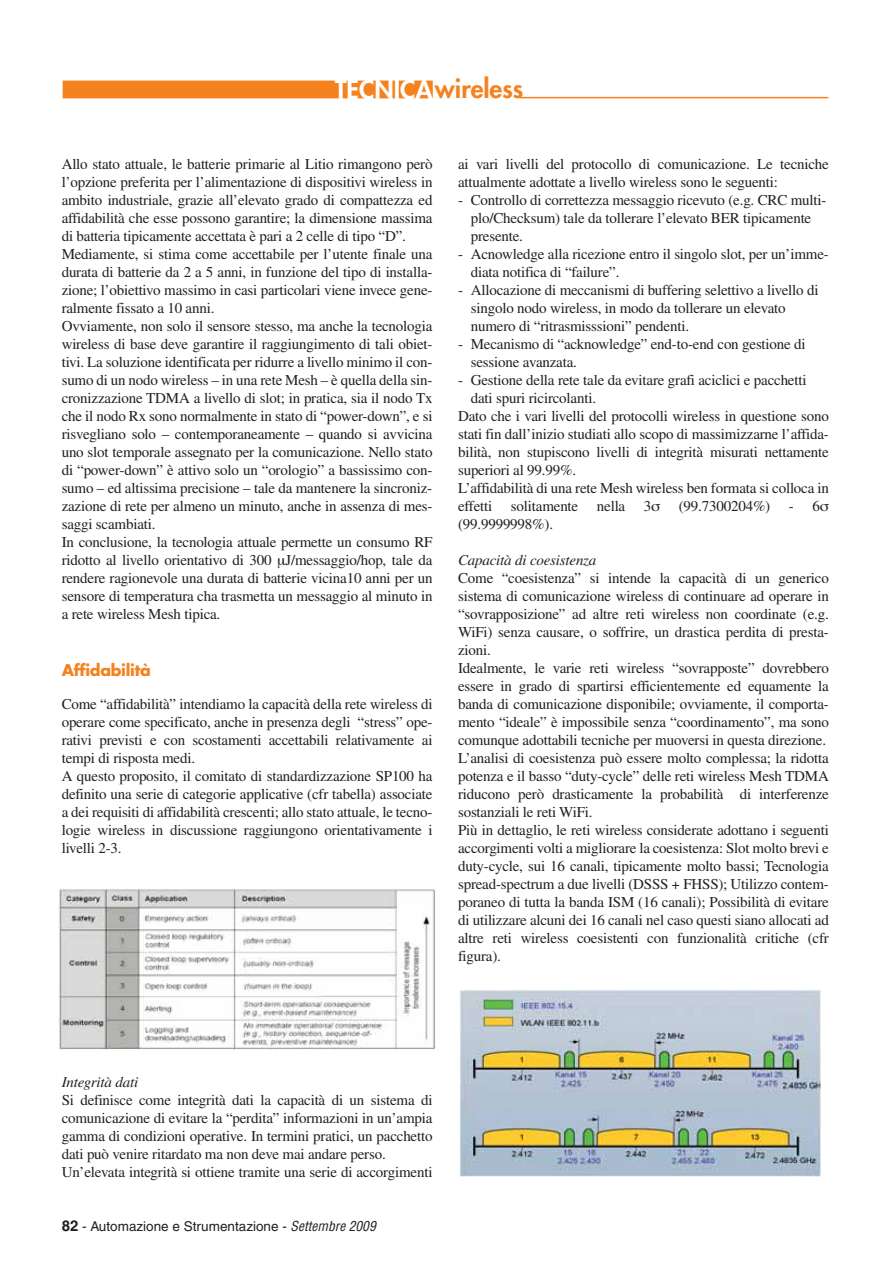
<style>
.page{position:relative;width:889px;height:1277px;background:#fff}
.page>*{position:absolute;margin:0;border:0;box-sizing:border-box;transform-origin:0 0}
.t1{font:800 25.5px "Futura LT";color:#f5821f}
.t2{font:700 15.75px "Futura LT";letter-spacing:-.015em;color:#f5821f}
.t3{font:15px/18px "Times LT";letter-spacing:-.015em;color:#231f20}
.t4{font:italic 15px "Times LT";letter-spacing:-.015em;color:#231f20}
.t5{font:13.5px "Helvetica LT";color:#231f20}
.s1{color:#fff}
.s2{font-weight:700;font-size:15px}
.s3{font-style:italic;font-stretch:condensed}
</style>
<div class="page">
<div style="left:63px;top:81px;width:370px;height:17px;background:#f5821f"></div>
<hr style="left:520px;top:97px;width:308px;height:1px;background:#f5821f">
<img style="left:59px;top:888px;width:376px;height:161px">
<img style="left:459px;top:989px;width:361px;height:187px">
<h1 class="t1" style="left:335px;top:79px;width:190px"><span class="s1">TECNICA</span> wireless</h1>
<p class="t3" style="left:62px;top:157px;width:372px">Allo stato attuale, le batterie primarie al Litio rimangono però l’opzione preferita per l’alimentazione di dispositivi wireless in ambito industriale, grazie all’elevato grado di compattezza ed affidabilità che esse possono garantire; la dimensione massima di batteria tipicamente accettata è pari a 2 celle di tipo “D”.<br>Mediamente, si stima come accettabile per l’utente finale una durata di batterie da 2 a 5 anni, in funzione del tipo di installa&shy;zione; l’obiettivo massimo in casi particolari viene invece gene&shy;ralmente fissato a 10 anni.<br>Ovviamente, non solo il sensore stesso, ma anche la tecnologia wireless di base deve garantire il raggiungimento di tali obiet&shy;tivi. La soluzione identificata per ridurre a livello minimo il con&shy;sumo di un nodo wireless – in una rete Mesh – è quella della sin&shy;cronizzazione TDMA a livello di slot; in pratica, sia il nodo Tx che il nodo Rx sono normalmente in stato di “power-down”, e si risvegliano solo – contemporaneamente – quando si avvicina uno slot temporale assegnato per la comunicazione. Nello stato di “power-down” è attivo solo un “orologio” a bassissimo con&shy;sumo – ed altissima precisione – tale da mantenere la sincroniz&shy;zazione di rete per almeno un minuto, anche in assenza di mes&shy;saggi scambiati.<br>In conclusione, la tecnologia attuale permette un consumo RF ridotto al livello orientativo di 300 J/messaggio/hop, tale da rendere ragionevole una durata di batterie vicina10 anni per un sensore di temperatura cha trasmetta un messaggio al minuto in a rete wireless Mesh tipica.</p>
<p class="t2" style="left:62px;top:661px;width:91px">Affidabilità</p>
<p class="t3" style="left:62px;top:697px;width:372px">Come “affidabilità” intendiamo la capacità della rete wireless di operare come specificato, anche in presenza degli “stress” ope&shy;rativi previsti e con scostamenti accettabili relativamente ai tempi di risposta medi.<br>A questo proposito, il comitato di standardizzazione SP100 ha definito una serie di categorie applicative (cfr tabella) associate a dei requisiti di affidabilità crescenti; allo stato attuale, le tecno&shy;logie wireless in discussione raggiungono orientativamente i livelli 2-3.</p>
<p class="t3" style="left:458px;top:157px;width:372px">ai vari livelli del protocollo di comunicazione. Le tecniche attualmente adottate a livello wireless sono le seguenti:</p>
<p class="t3" style="left:471px;top:193px;width:357px;text-indent:-13px">- Controllo di correttezza messaggio ricevuto (e.g. CRC multi&shy;plo/Checksum) tale da tollerare l’elevato BER tipicamente presente.</p>
<p class="t3" style="left:471px;top:247px;width:359px;text-indent:-13px">- Acnowledge alla ricezione entro il singolo slot, per un’imme&shy;diata notifica di “failure”.</p>
<p class="t3" style="left:471px;top:283px;width:349px;text-indent:-13px">- Allocazione di meccanismi di buffering selettivo a livello di singolo nodo wireless, in modo da tollerare un elevato numero di “ritrasmisssioni” pendenti.</p>
<p class="t3" style="left:471px;top:337px;width:336px;text-indent:-13px">- Mecanismo di “acknowledge” end-to-end con gestione di sessione avanzata.</p>
<p class="t3" style="left:458px;top:373px;width:350px">- Gestione della rete tale da evitare grafi aciclici e pacchetti</p>
<p class="t3" style="left:471px;top:391px;width:127px">dati spuri ricircolanti.</p>
<p class="t3" style="left:458px;top:409px;width:372px">Dato che i vari livelli del protocolli wireless in questione sono</p>
<p class="t3" style="left:458px;top:427px;width:372px">stati fin dall’inizio studiati allo scopo di massimizzarne l’affida-</p>
<p class="t3" style="left:458px;top:445px;width:372px">bilità, non stupiscono livelli di integrità misurati nettamente</p>
<p class="t3" style="left:458px;top:463px;width:120px">superiori al 99.99%.</p>
<p class="t3" style="left:458px;top:481px;width:372px">L’affidabilità di una rete Mesh wireless ben formata si colloca in</p>
<p class="t3" style="left:458px;top:499px;width:195px">effetti solitamente nella 3</p>
<p class="t3" style="left:678px;top:499px;width:143px">(99.7300204%) - 6</p>
<p class="t3" style="left:458px;top:517px;width:97px">(99.9999998%).</p>
<p class="t4" style="left:458px;top:554px;width:140px">Capacità di coesistenza</p>
<p class="t3" style="left:458px;top:571px;width:372px">Come “coesistenza” si intende la capacità di un generico sistema di comunicazione wireless di continuare ad operare in “sovrapposizione” ad altre reti wireless non coordinate (e.g.<br>WiFi) senza causare, o soffrire, un drastica perdita di presta&shy;zioni.<br>Idealmente, le varie reti wireless “sovrapposte” dovrebbero essere in grado di spartirsi efficientemente ed equamente la banda di comunicazione disponibile; ovviamente, il comporta&shy;mento “ideale” è impossibile senza “coordinamento”, ma sono comunque adottabili tecniche per muoversi in questa direzione.<br>L’analisi di coesistenza può essere molto complessa; la ridotta potenza e il basso “duty-cycle” delle reti wireless Mesh TDMA riducono però drasticamente la probabilità di interferenze sostanziali le reti WiFi.<br>Più in dettaglio, le reti wireless considerate adottano i seguenti accorgimenti volti a migliorare la coesistenza: Slot molto brevi e duty-cycle, sui 16 canali, tipicamente molto bassi; Tecnologia spread-spectrum a due livelli (DSSS + FHSS); Utilizzo contem&shy;poraneo di tutta la banda ISM (16 canali); Possibilità di evitare di utilizzare alcuni dei 16 canali nel caso questi siano allocati ad altre reti wireless coesistenti con funzionalità critiche (cfr figura).</p>
<p class="t4" style="left:62px;top:1076px;width:78px">Integrità dati</p>
<p class="t3" style="left:62px;top:1093px;width:372px">Si definisce come integrità dati la capacità di un sistema di comunicazione di evitare la “perdita” informazioni in un’ampia gamma di condizioni operative. In termini pratici, un pacchetto dati può venire ritardato ma non deve mai andare perso.<br>Un’elevata integrità si ottiene tramite una serie di accorgimenti</p>
<p class="t5" style="left:62px;top:1221px;width:315px"><span class="s2">82</span> - Automazione e Strumentazione - <span class="s3">Settembre 2009</span></p>
</div>
